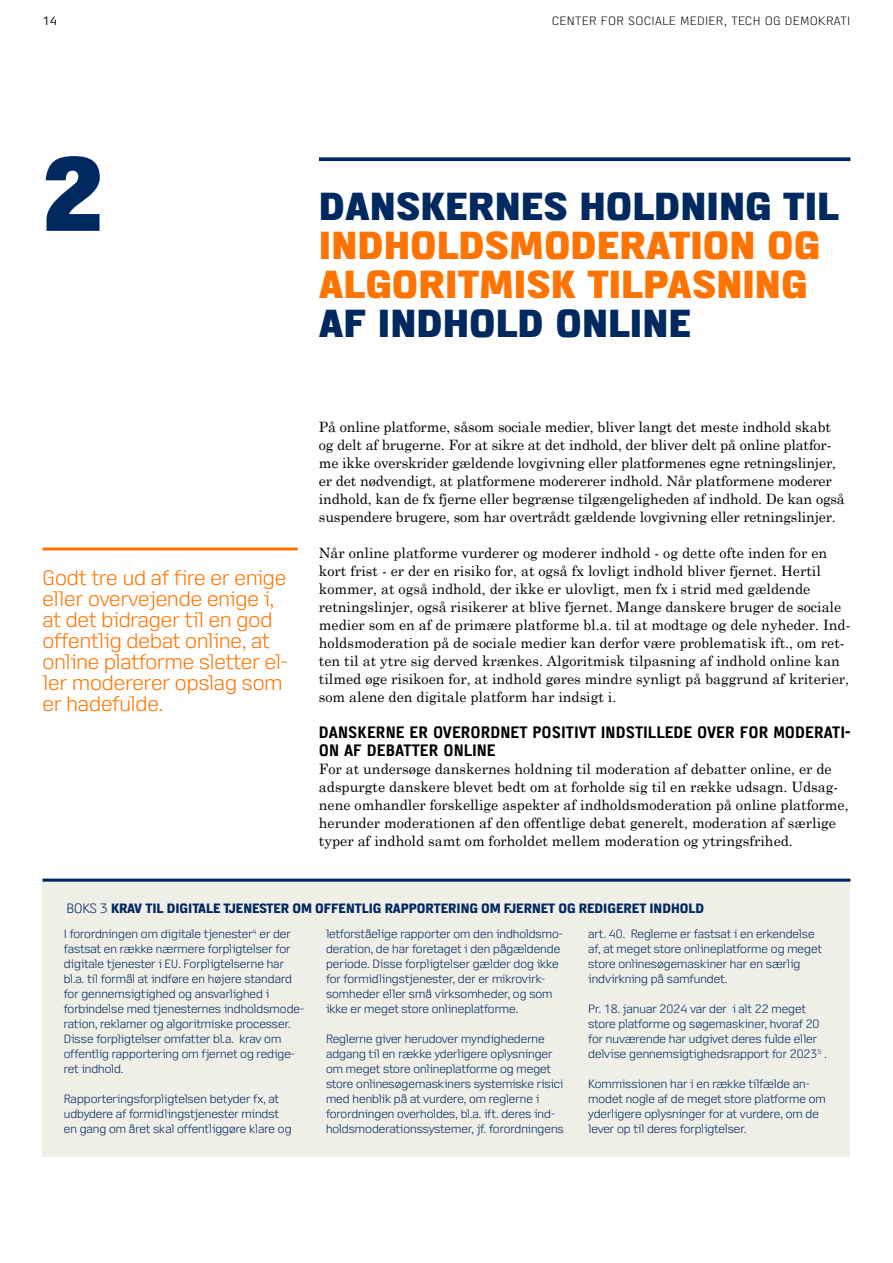
<style>
.page{position:relative;width:893px;height:1263px;background:#fff}
.page>*{position:absolute;margin:0;border:0;box-sizing:border-box;transform-origin:0 0}
.Fakta{font:800 105px "Access";color:#00295f}
.Hovedoverskrift{font:800 39px/39px "Access";color:#ff7400}
.Fremhævet_tekst{font:300 21px/21px "Access";color:#ff7400}
.Underoverskrift{font:700 16.5px/18px "Access";color:#000}
.Brødtekst_Schoolbook{font:14.25px/18px "Century Schoolbook";color:#000}
.Faktaboks_overskrift{font:800 13.5px "Access";color:#00295f}
.Faktaboks_brød{font:300 12px/15px "Access";color:#00295f}
.t1{font:300 12px "Access";letter-spacing:.025em;color:#000}
.t2{font:12px "Access";color:#000}
.s1{color:#00295f}
.s2{font-weight:300}
</style>
<div class="page">
<div style="left:43px;top:879px;width:807px;height:278px;background:#efeee7"></div>
<hr style="left:43px;top:879px;width:807px;height:3px;background:#00295f">
<svg style="left:319px;top:157px;width:531px;height:4px;background:#153b6c"></svg>
<hr style="left:43px;top:547px;width:255px;height:3px;background:#ff7400">
<p class="t2" style="left:43px;top:15px;width:16px">14</p>
<p class="t1" style="left:552px;top:15px;width:300px">CENTER FOR SOCIALE MEDIER, TECH OG DEMOKRATI</p>
<p class="Fakta" style="left:43px;top:137px;width:62px">2</p>
<p class="Hovedoverskrift" style="left:319px;top:187px;width:521px"><span class="s1">DANSKERNES HOLDNING TIL<br></span>INDHOLDSMODERATION OG<br>ALGORITMISK TILPASNING<br><span class="s1">AF INDHOLD ONLINE</span></p>
<p class="Fremhævet_tekst" style="left:43px;top:567px;width:247px">Godt tre ud af fire er enige eller overvejende enige i, at det bidrager til en god offentlig debat online, at online platforme sletter el&shy;ler modererer opslag som er hadefulde.</p>
<p class="Brødtekst_Schoolbook" style="left:319px;top:416px;width:527px">På online platforme, såsom sociale medier, bliver langt det meste indhold skabt og delt af brugerne. For at sikre at det indhold, der bliver delt på online platfor&shy;me ikke overskrider gældende lovgivning eller platformenes egne retningslinjer, er det nødvendigt, at platformene modererer indhold. Når platformene moderer indhold, kan de fx fjerne eller begrænse tilgængeligheden af indhold. De kan også suspendere brugere, som har overtrådt gældende lovgivning eller retningslinjer.</p>
<p class="Brødtekst_Schoolbook" style="left:319px;top:542px;width:533px">Når online platforme vurderer og moderer indhold - og dette ofte inden for en kort frist - er der en risiko for, at også fx lovligt indhold bliver fjernet. Hertil kommer, at også indhold, der ikke er ulovligt, men fx i strid med gældende retningslinjer, også risikerer at blive fjernet. Mange danskere bruger de sociale medier som en af de primære platforme bl.a. til at modtage og dele nyheder. Ind&shy;holdsmoderation på de sociale medier kan derfor være problematisk ift., om ret&shy;ten til at ytre sig derved krænkes. Algoritmisk tilpasning af indhold online kan tilmed øge risikoen for, at indhold gøres mindre synligt på baggrund af kriterier, som alene den digitale platform har indsigt i.</p>
<p class="Underoverskrift" style="left:319px;top:723px;width:533px">DANSKERNE ER OVERORDNET POSITIVT INDSTILLEDE OVER FOR MODERATI-<br>ON AF DEBATTER ONLINE</p>
<p class="Brødtekst_Schoolbook" style="left:319px;top:758px;width:531px">For at undersøge danskernes holdning til moderation af debatter online, er de adspurgte danskere blevet bedt om at forholde sig til en række udsagn. Udsag&shy;nene omhandler forskellige aspekter af indholdsmoderation på online platforme, herunder moderationen af den offentlige debat generelt, moderation af særlige typer af indhold samt om forholdet mellem moderation og ytringsfrihed.</p>
<p class="Faktaboks_overskrift" style="left:66px;top:900px;width:639px"><span class="s2">BOKS 3</span> KRAV TIL DIGITALE TJENESTER OM OFFENTLIG RAPPORTERING OM FJERNET OG REDIGERET INDHOLD</p>
<p class="Faktaboks_brød" style="left:64px;top:926px;width:242px">I forordningen om digitale tjenester<sup>4</sup> er der fastsat en række nærmere forpligtelser for digitale tjenester i EU. Forpligtelserne har bl.a. til formål at indføre en højere standard for gennemsigtighed og ansvarlighed i forbindelse med tjenesternes indholdsmode&shy;ration, reklamer og algoritmiske processer.<br>Disse forpligtelser omfatter bl.a. krav om offentlig rapportering om fjernet og redige&shy;ret indhold.</p>
<p class="Faktaboks_brød" style="left:64px;top:1091px;width:229px">Rapporteringsforpligtelsen betyder fx, at udbydere af formidlingstjenester mindst en gang om året skal offentliggøre klare og</p>
<p class="Faktaboks_brød" style="left:326px;top:926px;width:238px">letforståelige rapporter om den indholdsmo&shy;deration, de har foretaget i den pågældende periode. Disse forpligtelser gælder dog ikke for formidlingstjenester, der er mikrovirk&shy;somheder eller små virksomheder, og som ikke er meget store onlineplatforme.</p>
<p class="Faktaboks_brød" style="left:326px;top:1031px;width:239px">Reglerne giver herudover myndighederne adgang til en række yderligere oplysninger om meget store onlineplatforme og meget store onlinesøgemaskiners systemiske risici med henblik på at vurdere, om reglerne i forordningen overholdes, bl.a. ift. deres ind&shy;holdsmoderationssystemer, jf. forordningens</p>
<p class="Faktaboks_brød" style="left:588px;top:926px;width:235px">art. 40. Reglerne er fastsat i en erkendelse af, at meget store onlineplatforme og meget store onlinesøgemaskiner har en særlig indvirkning på samfundet.</p>
<p class="Faktaboks_brød" style="left:588px;top:1001px;width:240px">Pr. 18. januar 2024 var der i alt 22 meget store platforme og søgemaskiner, hvoraf 20 for nuværende har udgivet deres fulde eller delvise gennemsigtighedsrapport for 2023<sup>5</sup> .</p>
<p class="Faktaboks_brød" style="left:588px;top:1076px;width:239px">Kommissionen har i en række tilfælde an&shy;modet nogle af de meget store platforme om yderligere oplysninger for at vurdere, om de lever op til deres forpligtelser.</p>
</div>
